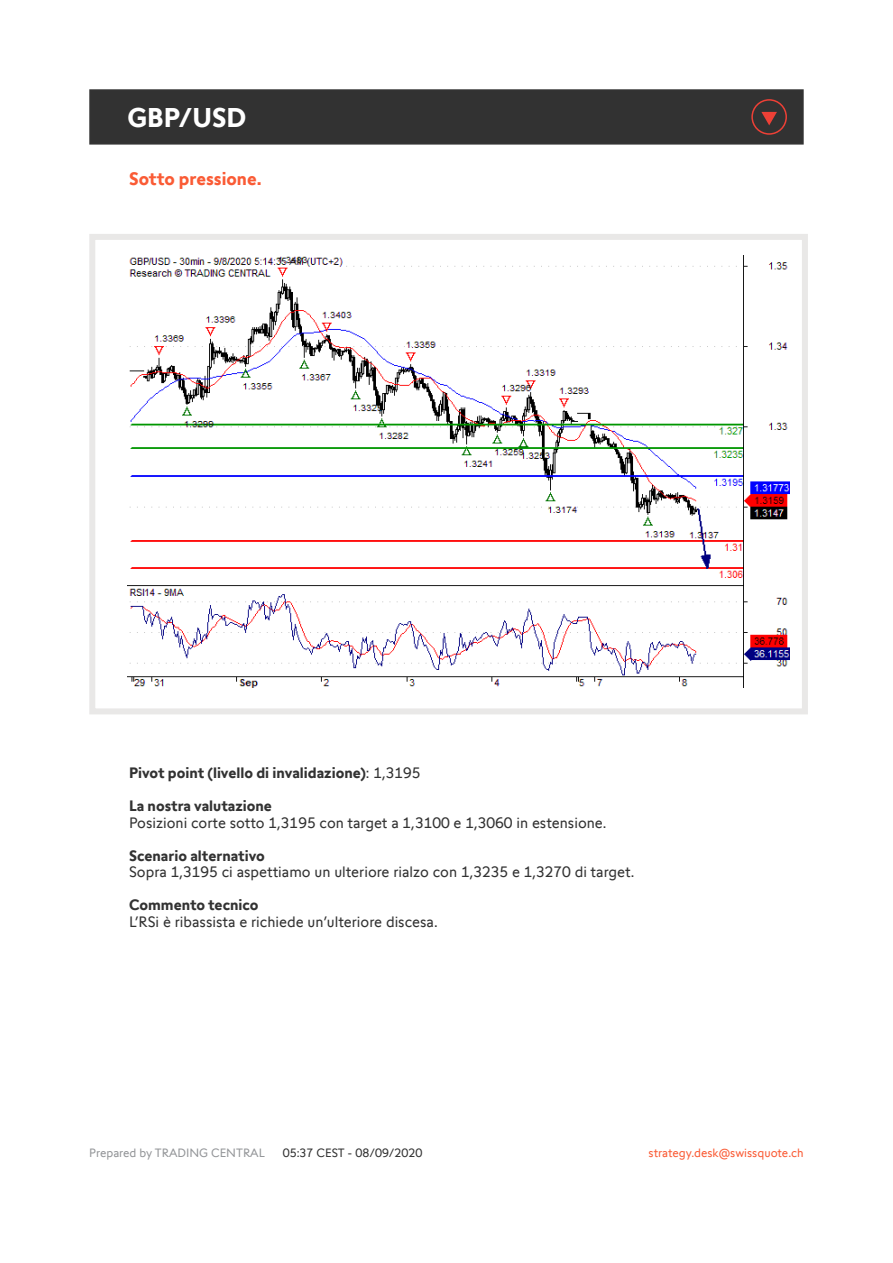
<style>
.page{position:relative;width:893px;height:1263px;background:#fff}
.page>*{position:absolute;margin:0;border:0;box-sizing:border-box;transform-origin:0 0}
.t1{font:700 27px "Swissquote CT";color:#fff}
.t2{font:700 18px "Swissquote CT";color:#fa5b35}
.t3{font:15px "Swissquote CT";color:#323232}
.t4{font:700 15px "Swissquote CT";color:#323232}
.t5{font:12px "Swissquote CT";color:#fa5b35}
.t6{font:12px "Swissquote CT";color:#939598}
.t7{font:12px "Swissquote CT";color:#323232}
.s1{font-weight:400}
</style>
<div class="page">
<div style="left:89px;top:234px;width:719px;height:480px;border:6px solid #e9e8e7"></div>
<div style="left:89px;top:89px;width:715px;height:56px;background:#323232;border:2px solid #323232"></div>
<img style="left:128px;top:255px;width:661px;height:432px">
<svg style="left:751px;top:99px;width:36px;height:36px"></svg>
<h1 class="t1" style="left:128px;top:101px;width:120px">GBP/USD</h1>
<p class="t2" style="left:129px;top:168px;width:134px">Sotto pressione.</p>
<p class="t4" style="left:129px;top:764px;width:293px">Pivot point (livello di invalidazione)<span class="s1">: 1,3195</span></p>
<p class="t4" style="left:129px;top:797px;width:144px">La nostra valutazione</p>
<p class="t3" style="left:129px;top:814px;width:479px">Posizioni corte sotto 1,3195 con target a 1,3100 e 1,3060 in estensione.</p>
<p class="t4" style="left:129px;top:846px;width:137px">Scenario alternativo</p>
<p class="t3" style="left:129px;top:863px;width:507px">Sopra 1,3195 ci aspettiamo un ulteriore rialzo con 1,3235 e 1,3270 di target.</p>
<p class="t4" style="left:129px;top:896px;width:131px">Commento tecnico</p>
<p class="t3" style="left:129px;top:913px;width:310px">L’RSi è ribassista e richiede un’ulteriore discesa.</p>
<p class="t6" style="left:89px;top:1145px;width:177px">Prepared by TRADING CENTRAL</p>
<p class="t7" style="left:283px;top:1145px;width:141px">05:37 CEST - 08/09/2020</p>
<p class="t5" style="left:649px;top:1145px;width:157px">strategy.desk@swissquote.ch</p>
</div>
